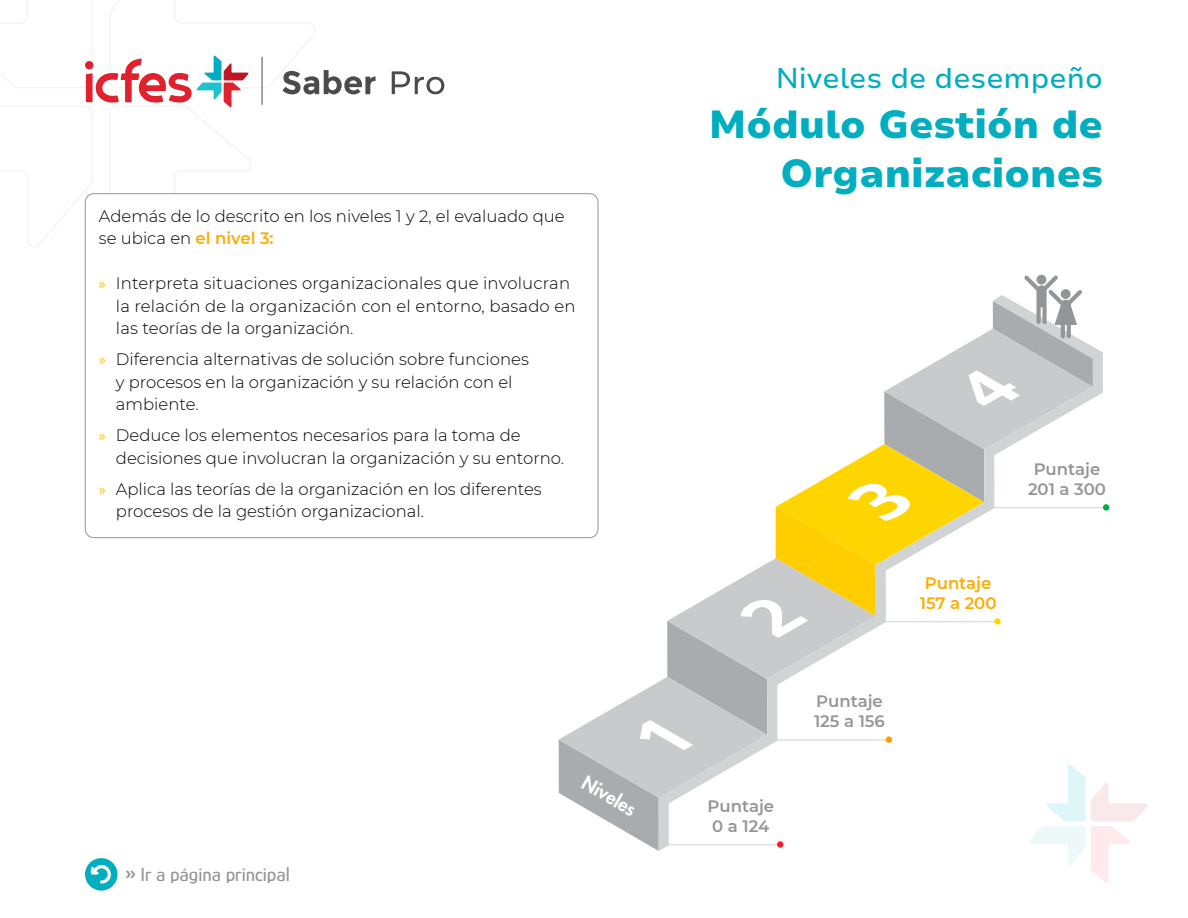
<style>
.page{position:relative;width:1188px;height:918px;background:#fff}
.page>*{position:absolute;margin:0;border:0;box-sizing:border-box;transform-origin:0 0}
.t1{font:900 39px/49.5px "Nunito Sans 7 pt";color:#00aec0;text-align:right}
.t2{font:500 28.5px "Nunito Sans 7 pt";color:#00aec0}
.t3{font:500 19.5px "Glory";color:#939599}
.t4{font:800 18.6px "Futura Std";color:#fff}
.Descriptores{font:300 16.5px/22.5px "Montserrat";color:#000}
.t5{font:600 16.5px/19.8px "Montserrat";color:#939599}
.t6{font:600 16.5px/19.8px "Montserrat";color:#feac00;text-align:center}
.s1{font-weight:600;color:#feac00}
.s2{font-family:"Myriad Pro";font-weight:400;color:#ffc500}
.s3{font-weight:700}
</style>
<div class="page">
<div style="left:85px;top:858px;width:33px;height:33px;background:#00aec0;border-radius:50%"></div>
<svg style="left:90px;top:865px;width:24px;height:20px"></svg>
<svg style="left:392px;top:71px;width:52px;height:23px"></svg>
<svg style="left:0;top:0;width:376px;height:312px"></svg>
<svg style="left:559px;top:275px;width:589px;height:608px"></svg>
<div style="left:85px;top:194px;width:513px;height:344px;background:#fff;border-radius:9px"></div>
<p class="Descriptores" style="left:99px;top:204px;width:467px">Además de lo descrito en los niveles 1 y 2, el evaluado que se ubica en <span class="s1">el nivel 3:</span></p>
<p class="Descriptores" style="left:116px;top:272px;width:461px;text-indent:-17px"><span class="s2">»</span> Interpreta situaciones organizacionales que involucran la relación de la organización con el entorno, basado en las teorías de la organización.</p>
<p class="Descriptores" style="left:116px;top:348px;width:415px;text-indent:-17px"><span class="s2">»</span> Diferencia alternativas de solución sobre funciones y procesos en la organización y su relación con el ambiente.</p>
<p class="Descriptores" style="left:116px;top:424px;width:450px;text-indent:-17px"><span class="s2">»</span> Deduce los elementos necesarios para la toma de decisiones que involucran la organización y su entorno.</p>
<p class="Descriptores" style="left:116px;top:477px;width:427px;text-indent:-17px"><span class="s2">»</span> Aplica las teorías de la organización en los diferentes procesos de la gestión organizacional.</p>
<p class="t3" style="left:125px;top:862px;width:167px"><span class="s3">»</span> Ir a página principal</p>
<p class="t4" style="left:590px;top:771px;width:60px;rotate:30deg">Niveles</p>
<h2 class="t2" style="left:776px;top:58px;width:329px">Niveles de desempeño</h2>
<h1 class="t1" style="left:709px;top:98px;width:396px">Módulo Gestión de<br>Organizaciones</h1>
<p class="t5" style="left:708px;top:796px;width:68px">Puntaje<br>0 a 124</p>
<p class="t5" style="left:814px;top:691px;width:72px">Puntaje<br>125 a 156</p>
<p class="t5" style="left:1028px;top:459px;width:79px;text-align:center">Puntaje<br>201 a 300</p>
<p class="t6" style="left:920px;top:573px;width:78px">Puntaje<br>157 a 200</p>
</div>
